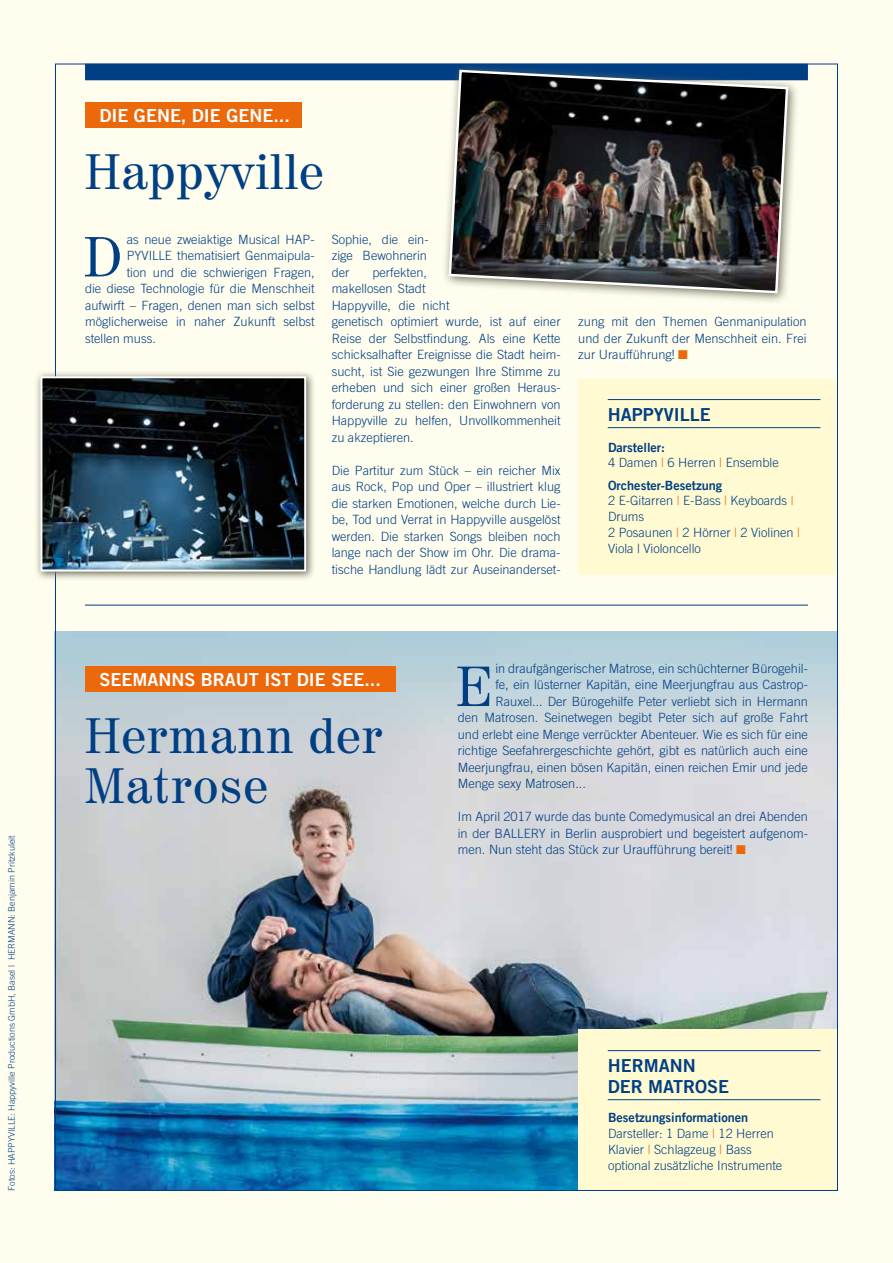
<style>
.page{position:relative;width:893px;height:1263px;background:#fffdee}
.page>*{position:absolute;margin:0;border:0;box-sizing:border-box;transform-origin:0 0}
.t1{font:56.25px "Century 725 PL";color:#003f84}
.t2{font:49.5px/49.5px "Century 725 PL";letter-spacing:.02em;color:#003f84}
.t3{font:18px "Trade Gothic LT Com Bd 2";color:#fff}
.t4{font:18px/21px "Trade Gothic LT Com Bd 2";color:#003f84}
.t5{font:300 12.75px/16.5px "Trade Gothic LT Com";color:#003f84;text-align:justify}
.t6{font:12.75px "Trade Gothic LT Com Bd 2";color:#003f84}
.t7{font:300 9px "Trade Gothic LT Com";color:#003f84}
.s1{color:#eb690b}
</style>
<div class="page">
<img style="left:57px;top:631px;width:779px;height:558px">
<div style="left:85px;top:64px;width:723px;height:16px;background:#003f84"></div>
<div style="left:85px;top:102px;width:217px;height:26px;background:#eb690b"></div>
<div style="left:85px;top:666px;width:310px;height:26px;background:#eb690b"></div>
<hr style="left:85px;top:605px;width:723px;height:1px;background:#003f84">
<div style="left:578px;top:379px;width:260px;height:196px;background:#fffad1"></div>
<hr style="left:608px;top:399px;width:212px;height:1px;background:#003f84">
<hr style="left:608px;top:427px;width:212px;height:1px;background:#003f84">
<div style="left:578px;top:1029px;width:260px;height:162px;background:#fffad1"></div>
<hr style="left:608px;top:1050px;width:212px;height:1px;background:#003f84">
<hr style="left:608px;top:1099px;width:212px;height:1px;background:#003f84">
<svg style="left:441px;top:63px;width:358px;height:239px"></svg>
<img style="left:447px;top:68px;width:342px;height:227px">
<svg style="left:36px;top:370px;width:278px;height:211px"></svg>
<img style="left:43px;top:379px;width:260px;height:189px">
<div style="left:40px;top:376px;width:266px;height:195px;border:2px solid #fff"></div>
<p class="t7" style="left:6px;top:1191px;width:357px;rotate:-90deg">Fotos: HAPPYVILLE: Happyville Productions GmbH, Basel | HERMANN: Benjamin Pritzkuleit</p>
<h3 class="t3" style="left:99px;top:104px;width:192px">DIE GENE, DIE GENE...</h3>
<h2 class="t2" style="left:85px;top:146px;width:240px">Happyville</h2>
<p class="t5" style="left:127px;top:231px;width:189px">as neue zweiaktige Musical HAP-</p>
<p class="t5" style="left:127px;top:247px;width:189px">PYVILLE thematisiert Genmaipula-</p>
<p class="t5" style="left:127px;top:264px;width:189px">tion und die schwierigen Fragen,</p>
<p class="t5" style="left:85px;top:280px;width:231px">die diese Technologie für die Menschheit</p>
<p class="t5" style="left:85px;top:297px;width:231px">aufwirft – Fragen, denen man sich selbst</p>
<p class="t5" style="left:85px;top:313px;width:231px">möglicherweise in naher Zukunft selbst</p>
<p class="t5" style="left:85px;top:330px;width:72px">stellen muss.</p>
<h1 class="t1" style="left:83px;top:222px;width:39px">D</h1>
<p class="t5" style="left:332px;top:231px;width:98px">Sophie, die ein&shy;zige Bewohnerin der</p>
<p class="t5" style="left:332px;top:264px;width:230px;text-align:left;text-indent:41px">perfekten,<br>makellosen Stadt<br>Happyville, die nicht<br>genetisch optimiert wurde, ist auf einer<br>Reise der Selbstfindung. Als eine Kette schicksalhafter Ereignisse die Stadt heim&shy;sucht, ist Sie gezwungen Ihre Stimme zu erheben und sich einer großen Heraus&shy;forderung zu stellen: den Einwohnern von<br>Happyville zu helfen, Unvollkommenheit zu akzeptieren.</p>
<p class="t5" style="left:332px;top:462px;width:230px">Die Partitur zum Stück – ein reicher Mix aus Rock, Pop und Oper – illustriert klug die starken Emotionen, welche durch Lie&shy;be, Tod und Verrat in Happyville ausgelöst werden. Die starken Songs bleiben noch lange nach der Show im Ohr. Die drama&shy;tische Handlung lädt zur Auseinanderset-</p>
<p class="t5" style="left:578px;top:313px;width:230px">zung mit den Themen Genmanipulation und der Zukunft der Menschheit ein. Frei zur Uraufführung! <span class="s1">■</span></p>
<h3 class="t4" style="left:608px;top:404px;width:105px">HAPPYVILLE</h3>
<p class="t6" style="left:608px;top:439px;width:59px">Darsteller:</p>
<p class="t5" style="left:608px;top:454px;width:172px">4 Damen <span class="s1">|</span> 6 Herren <span class="s1">|</span> Ensemble</p>
<p class="t6" style="left:608px;top:477px;width:116px">Orchester-Besetzung</p>
<p class="t5" style="left:608px;top:493px;width:194px;line-height:15.8px;text-align:left">2 E-Gitarren <span class="s1">|</span> E-Bass <span class="s1">|</span> Keyboards <span class="s1">|<br></span>Drums<br>2 Posaunen <span class="s1">|</span> 2 Hörner <span class="s1">|</span> 2 Violinen <span class="s1">|<br></span>Viola | Violoncello</p>
<h3 class="t3" style="left:99px;top:669px;width:283px">SEEMANNS BRAUT IST DIE SEE...</h3>
<h2 class="t2" style="left:85px;top:710px;width:299px">Hermann der<br>Matrose</h2>
<p class="t5" style="left:495px;top:660px;width:314px">in draufgängerischer Matrose, ein schüchterner Bürogehil-</p>
<p class="t5" style="left:495px;top:676px;width:314px">fe, ein lüsterner Kapitän, eine Meerjungfrau aus Castrop-</p>
<p class="t5" style="left:495px;top:693px;width:314px">Rauxel... Der Bürogehilfe Peter verliebt sich in Hermann</p>
<p class="t5" style="left:458px;top:709px;width:352px">den Matrosen. Seinetwegen begibt Peter sich auf große Fahrt</p>
<p class="t5" style="left:458px;top:726px;width:352px">und erlebt eine Menge verrückter Abenteuer. Wie es sich für eine</p>
<p class="t5" style="left:458px;top:742px;width:352px">richtige Seefahrergeschichte gehört, gibt es natürlich auch eine</p>
<p class="t5" style="left:458px;top:759px;width:352px">Meerjungfrau, einen bösen Kapitän, einen reichen Emir und jede</p>
<p class="t5" style="left:458px;top:775px;width:130px">Menge sexy Matrosen...</p>
<p class="t5" style="left:458px;top:808px;width:352px">Im April 2017 wurde das bunte Comedymusical an drei Abenden in der BALLERY in Berlin ausprobiert und begeistert aufgenom&shy;men. Nun steht das Stück zur Uraufführung bereit! <span class="s1">■</span></p>
<h1 class="t1" style="left:456px;top:651px;width:38px">E</h1>
<h3 class="t4" style="left:608px;top:1055px;width:123px">HERMANN<br>DER MATROSE</h3>
<p class="t6" style="left:608px;top:1110px;width:142px">Besetzungsinformationen</p>
<p class="t5" style="left:608px;top:1125px;width:176px;line-height:15.8px;text-align:left">Darsteller: 1 Dame <span class="s1">|</span> 12 Herren<br>Klavier <span class="s1">|</span> Schlagzeug <span class="s1">|</span> Bass optional zusätzliche Instrumente</p>
</div>
